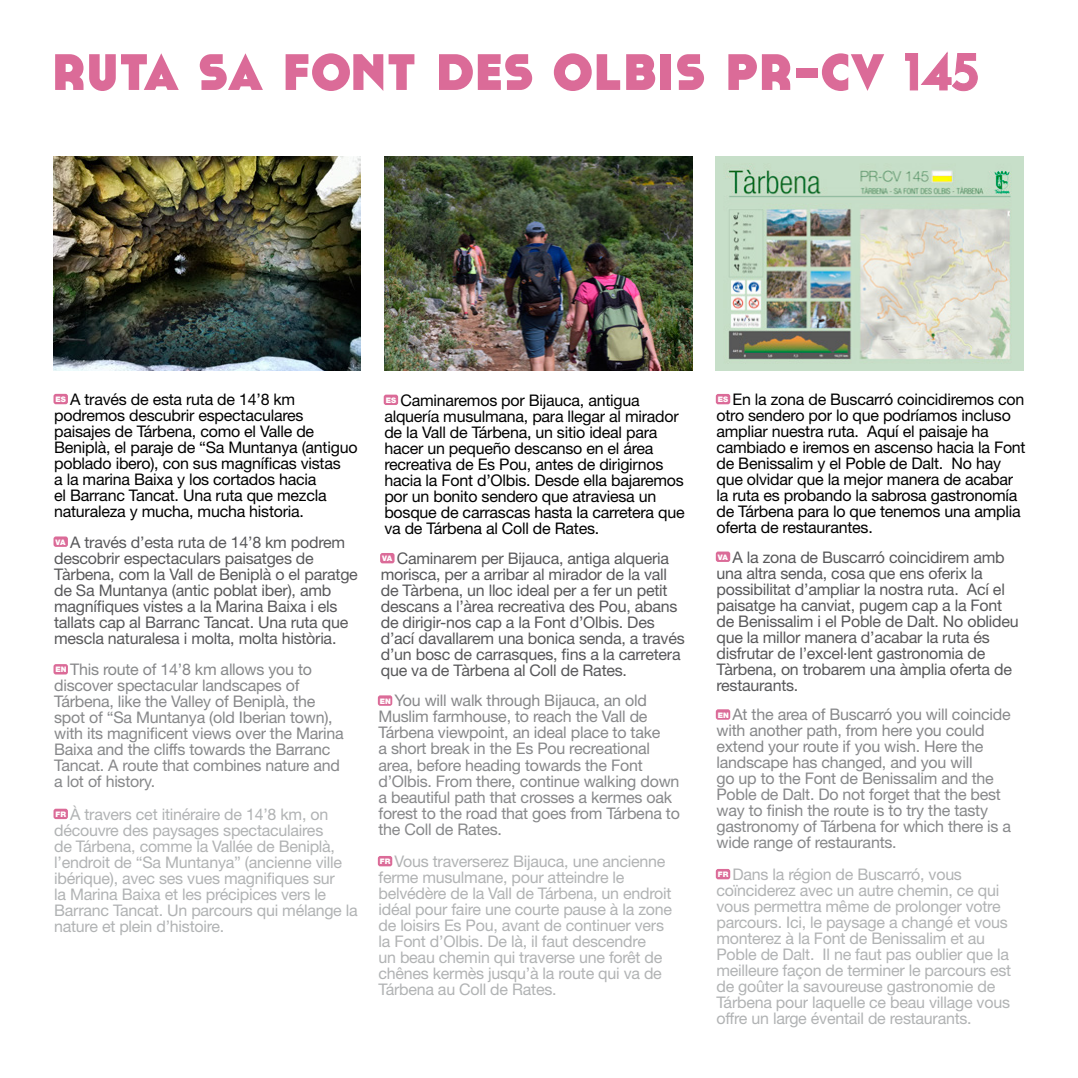
<style>
.page{position:relative;width:1078px;height:1078px;background:#fff}
.page>*{position:absolute;margin:0;border:0;box-sizing:border-box;transform-origin:0 0}
.t1{font:700 76px "Cassannet";color:#db6b98}
.t2{font:16px/16px "Helvetica Neue LT Std";letter-spacing:-.015em;color:#b1b3b4}
.t3{font:16px/16px "Helvetica Neue LT Std";letter-spacing:-.015em;color:#000}
.t4{font:16px/16px "Helvetica Neue LT Std";letter-spacing:-.015em;color:#87888a}
.t5{font:16px/16px "Helvetica Neue LT Std";letter-spacing:-.015em;color:#58585a}
.t6{font:900 7.6px "Helvetica Neue LT";color:#fff}
.s1{font-size:52px}
</style>
<div class="page">
<div style="left:715px;top:394px;width:15px;height:10px;background:#db6b98;border-radius:2px"></div>
<div style="left:383px;top:394px;width:15px;height:11px;background:#db6b98;border-radius:2px"></div>
<div style="left:53px;top:394px;width:15px;height:10px;background:#db6b98;border-radius:2px"></div>
<div style="left:715px;top:551px;width:15px;height:11px;background:#db6b98;border-radius:2px"></div>
<div style="left:380px;top:553px;width:14px;height:10px;background:#db6b98;border-radius:2px"></div>
<div style="left:53px;top:536px;width:15px;height:10px;background:#db6b98;border-radius:2px"></div>
<div style="left:715px;top:709px;width:15px;height:10px;background:#db6b98;border-radius:2px"></div>
<div style="left:378px;top:695px;width:14px;height:10px;background:#db6b98;border-radius:2px"></div>
<div style="left:53px;top:664px;width:15px;height:10px;background:#db6b98;border-radius:2px"></div>
<div style="left:715px;top:868px;width:15px;height:11px;background:#db6b98;border-radius:2px"></div>
<div style="left:378px;top:855px;width:14px;height:11px;background:#db6b98;border-radius:2px"></div>
<div style="left:53px;top:808px;width:15px;height:10px;background:#db6b98;border-radius:2px"></div>
<img style="left:53px;top:156px;width:308px;height:215px">
<img style="left:715px;top:156px;width:308px;height:215px">
<img style="left:384px;top:156px;width:308px;height:215px">
<svg style="left:905px;top:51px;width:73px;height:41px"></svg>
<h1 class="t1" style="left:51px;top:18px;width:927px">ruta sa font des olbis pr-cv <span class="s1">145</span></h1>
<p class="t3" style="left:70px;top:391px;width:226px">A través de esta ruta de 14’8 km</p>
<p class="t6" style="left:386px;top:395px;width:12px">ES</p>
<p class="t3" style="left:54px;top:407px;width:305px">podremos descubrir espectaculares paisajes de Tárbena, como el Valle de Beniplà, el paraje de “Sa Muntanya (antiguo poblado ibero), con sus magníficas vistas<br>a la marina Baixa y los cortados hacia<br>el Barranc Tancat. Una ruta que mezcla naturaleza y mucha, mucha historia.</p>
<p class="t3" style="left:716px;top:391px;width:310px;text-indent:16px">En la zona de Buscarró coincidiremos con otro sendero por lo que podríamos incluso ampliar nuestra ruta. Aquí el paisaje ha cambiado e iremos en ascenso hacia la Font de Benissalim y el Poble de Dalt. No hay que olvidar que la mejor manera de acabar la ruta es probando la sabrosa gastronomía de Tárbena para lo que tenemos una amplia oferta de restaurantes.</p>
<p class="t3" style="left:400px;top:391px;width:241px">Caminaremos por Bijauca, antigua</p>
<p class="t6" style="left:717px;top:395px;width:12px">ES</p>
<p class="t3" style="left:384px;top:407px;width:302px">alquería musulmana, para llegar al mirador de la Vall de Tárbena, un sitio ideal para hacer un pequeño descanso en el área recreativa de Es Pou, antes de dirigirnos hacia la Font d’Olbis. Desde ella bajaremos por un bonito sendero que atraviesa un bosque de carrascas hasta la carretera que va de Tárbena al Coll de Rates.</p>
<p class="t6" style="left:56px;top:395px;width:12px">ES</p>
<p class="t5" style="left:54px;top:533px;width:305px;text-indent:16px">A través d’esta ruta de 14’8 km podrem descobrir espectaculars paisatges de Tàrbena, com la Vall de Beniplà o el paratge de Sa Muntanya (antic poblat iber), amb magnífiques vistes a la Marina Baixa i els tallats cap al Barranc Tancat. Una ruta que mescla naturalesa i molta, molta història.</p>
<p class="t6" style="left:56px;top:537px;width:11px">VA</p>
<p class="t5" style="left:716px;top:548px;width:304px;text-indent:16px">A la zona de Buscarró coincidirem amb una altra senda, cosa que ens oferix la possibilitat d’ampliar la nostra ruta. Ací el paisatge ha canviat, pugem cap a la Font de Benissalim i el Poble de Dalt. No oblideu que la millor manera d’acabar la ruta és disfrutar de l’excel·lent gastronomia de Tàrbena, on trobarem una àmplia oferta de restaurants.</p>
<p class="t5" style="left:396px;top:550px;width:274px">Caminarem per Bijauca, antiga alqueria</p>
<p class="t6" style="left:717px;top:552px;width:11px">VA</p>
<p class="t5" style="left:380px;top:566px;width:305px">morisca, per a arribar al mirador de la vall de Tàrbena, un lloc ideal per a fer un petit descans a l’àrea recreativa des Pou, abans de dirigir-nos cap a la Font d’Olbis. Des d’ací davallarem una bonica senda, a través d’un bosc de carrasques, fins a la carretera que va de Tàrbena al Coll de Rates.</p>
<p class="t6" style="left:382px;top:554px;width:11px">VA</p>
<p class="t4" style="left:54px;top:661px;width:291px;text-indent:16px">This route of 14’8 km allows you to discover spectacular landscapes of Tárbena, like the Valley of Beniplà, the spot of “Sa Muntanya (old Iberian town), with its magnificent views over the Marina Baixa and the cliffs towards the Barranc Tancat. A route that combines nature and a lot of history.</p>
<p class="t6" style="left:56px;top:665px;width:13px">EN</p>
<p class="t4" style="left:378px;top:692px;width:303px;text-indent:16px">You will walk through Bijauca, an old Muslim farmhouse, to reach the Vall de Tárbena viewpoint, an ideal place to take<br>a short break in the Es Pou recreational area, before heading towards the Font d’Olbis. From there, continue walking down a beautiful path that crosses a kermes oak forest to the road that goes from Tárbena to the Coll de Rates.</p>
<p class="t6" style="left:380px;top:696px;width:13px">EN</p>
<p class="t4" style="left:716px;top:706px;width:296px;text-indent:16px">At the area of Buscarró you will coincide with another path, from here you could extend your route if you wish. Here the landscape has changed, and you will<br>go up to the Font de Benissalim and the Poble de Dalt. Do not forget that the best way to finish the route is to try the tasty gastronomy of Tárbena for which there is a wide range of restaurants.</p>
<p class="t6" style="left:717px;top:710px;width:13px">EN</p>
<p class="t2" style="left:54px;top:805px;width:305px;text-indent:16px">À travers cet itinéraire de 14’8 km, on découvre des paysages spectaculaires<br>de Tárbena, comme la Vallée de Beniplà, l’endroit de “Sa Muntanya” (ancienne ville ibérique), avec ses vues magnifiques sur<br>la Marina Baixa et les précipices vers le Barranc Tancat. Un parcours qui mélange la nature et plein d’histoire.</p>
<p class="t6" style="left:56px;top:809px;width:12px">FR</p>
<p class="t2" style="left:378px;top:852px;width:295px;text-indent:16px">Vous traverserez Bijauca, une ancienne ferme musulmane, pour atteindre le belvédère de la Vall de Tárbena, un endroit idéal pour faire une courte pause à la zone de loisirs Es Pou, avant de continuer vers la Font d’Olbis. De là, il faut descendre<br>un beau chemin qui traverse une forêt de chênes kermès jusqu’à la route qui va de Tárbena au Coll de Rates.</p>
<p class="t6" style="left:380px;top:856px;width:12px">FR</p>
<p class="t2" style="left:716px;top:865px;width:296px;text-indent:16px">Dans la région de Buscarró, vous coïnciderez avec un autre chemin, ce qui vous permettra même de prolonger votre parcours. Ici, le paysage a changé et vous monterez à la Font de Benissalim et au Poble de Dalt. Il ne faut pas oublier que la meilleure façon de terminer le parcours est de goûter la savoureuse gastronomie de Tárbena pour laquelle ce beau village vous offre un large éventail de restaurants.</p>
<p class="t6" style="left:717px;top:869px;width:12px">FR</p>
</div>
